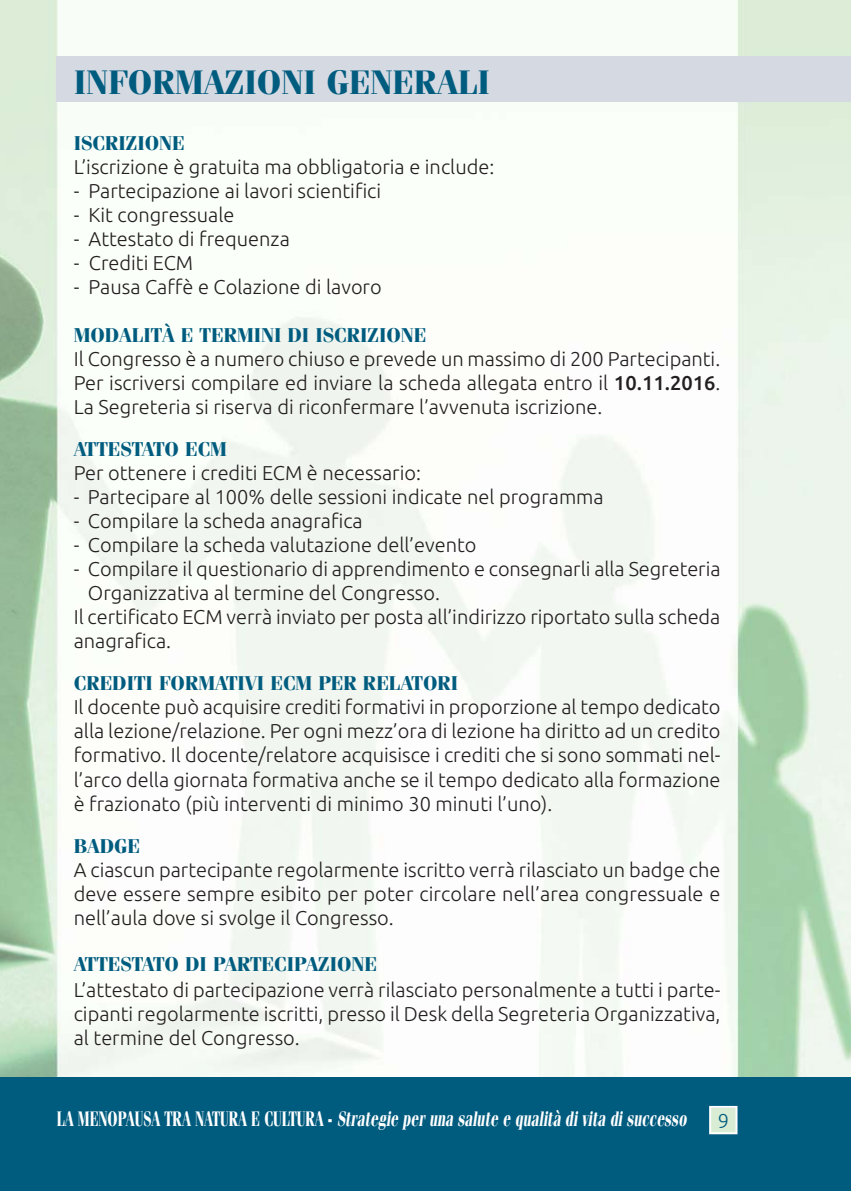
<style>
.page{position:relative;width:851px;height:1191px;background:#fff}
.page>*{position:absolute;margin:0;border:0;box-sizing:border-box;transform-origin:0 0}
.t1{font:700 34px "Fenice";color:#005c7f}
.t2{font:700 21px "Fenice";color:#fff;scale:.67 1}
.t3{font:300 20px/24px "Ubuntu";color:#231f20;text-align:justify}
.t4{font:700 20px "Fenice";color:#005c7f}
.t5{font:300 20px "Ubuntu";color:#005c7f}
.s1{font-weight:500}
</style>
<div class="page">
<img style="left:0;top:0;width:850px;height:1077px">
<div style="left:0;top:1077px;width:850px;height:114px;background:#005c7f"></div>
<div style="left:57px;top:57px;width:793px;height:45px;background:#d5d9e2"></div>
<div style="left:711px;top:1108px;width:24px;height:24px;background:#d9ecd4"></div>
<div style="left:709px;top:1106px;width:28px;height:28px;border:2px solid #fff"></div>
<h1 class="t1" style="left:74px;top:62px;width:418px">INFORMAZIONI GENERALI</h1>
<p class="t4" style="left:74px;top:131px;width:113px">ISCRIZIONE</p>
<p class="t3" style="left:74px;top:155px;width:422px">L’iscrizione è gratuita ma obbligatoria e include:</p>
<p class="t3" style="left:74px;top:179px;width:309px">- Partecipazione ai lavori scientifici</p>
<p class="t3" style="left:74px;top:203px;width:162px">- Kit congressuale</p>
<p class="t3" style="left:74px;top:227px;width:218px">- Attestato di frequenza</p>
<p class="t3" style="left:74px;top:251px;width:121px">- Crediti ECM</p>
<p class="t3" style="left:74px;top:275px;width:309px">- Pausa Caffè e Colazione di lavoro</p>
<p class="t4" style="left:74px;top:323px;width:354px">MODALITÀ E TERMINI DI ISCRIZIONE</p>
<p class="t3" style="left:74px;top:347px;width:648px">Il Congresso è a numero chiuso e prevede un massimo di 200 Partecipanti.<br>Per iscriversi compilare ed inviare la scheda allegata entro il <span class="s1">10.11.2016</span>.<br>La Segreteria si riserva di riconfermare l’avvenuta iscrizione.</p>
<p class="t4" style="left:74px;top:437px;width:155px">ATTESTATO ECM</p>
<p class="t3" style="left:74px;top:461px;width:349px">Per ottenere i crediti ECM è necessario:</p>
<p class="t3" style="left:74px;top:485px;width:531px">- Partecipare al 100% delle sessioni indicate nel programma</p>
<p class="t3" style="left:74px;top:509px;width:290px">- Compilare la scheda anagrafica</p>
<p class="t3" style="left:74px;top:533px;width:404px">- Compilare la scheda valutazione dell’evento</p>
<p class="t3" style="left:74px;top:557px;width:648px">- Compilare il questionario di apprendimento e consegnarli alla Segreteria</p>
<p class="t3" style="left:88px;top:581px;width:353px">Organizzativa al termine del Congresso.</p>
<p class="t3" style="left:74px;top:605px;width:648px">Il certificato ECM verrà inviato per posta all’indirizzo riportato sulla scheda</p>
<p class="t3" style="left:74px;top:629px;width:99px">anagrafica.</p>
<p class="t4" style="left:74px;top:671px;width:386px">CREDITI FORMATIVI ECM PER RELATORI</p>
<p class="t3" style="left:74px;top:695px;width:648px">Il docente può acquisire crediti formativi in proporzione al tempo dedicato alla lezione/relazione. Per ogni mezz’ora di lezione ha diritto ad un credito formativo. Il docente/relatore acquisisce i crediti che si sono sommati nel&shy;l’arco della giornata formativa anche se il tempo dedicato alla formazione è frazionato (più interventi di minimo 30 minuti l’uno).</p>
<p class="t4" style="left:74px;top:833px;width:68px">BADGE</p>
<p class="t3" style="left:74px;top:857px;width:648px">A ciascun partecipante regolarmente iscritto verrà rilasciato un badge che deve essere sempre esibito per poter circolare nell’area congressuale e nell’aula dove si svolge il Congresso.</p>
<p class="t4" style="left:74px;top:951px;width:305px">ATTESTATO DI PARTECIPAZIONE</p>
<p class="t3" style="left:74px;top:977px;width:648px">L’attestato di partecipazione verrà rilasciato personalmente a tutti i parte&shy;cipanti regolarmente iscritti, presso il Desk della Segreteria Organizzativa, al termine del Congresso.</p>
<p class="t2" style="left:57px;top:1106px;width:946px">L A M E N O PA U S A T R A N AT U R A E C U LT U R A - Strategie peruna salute e qualità divita disuccesso</p>
<p class="t5" style="left:717px;top:1108px;width:13px">9</p>
</div>
